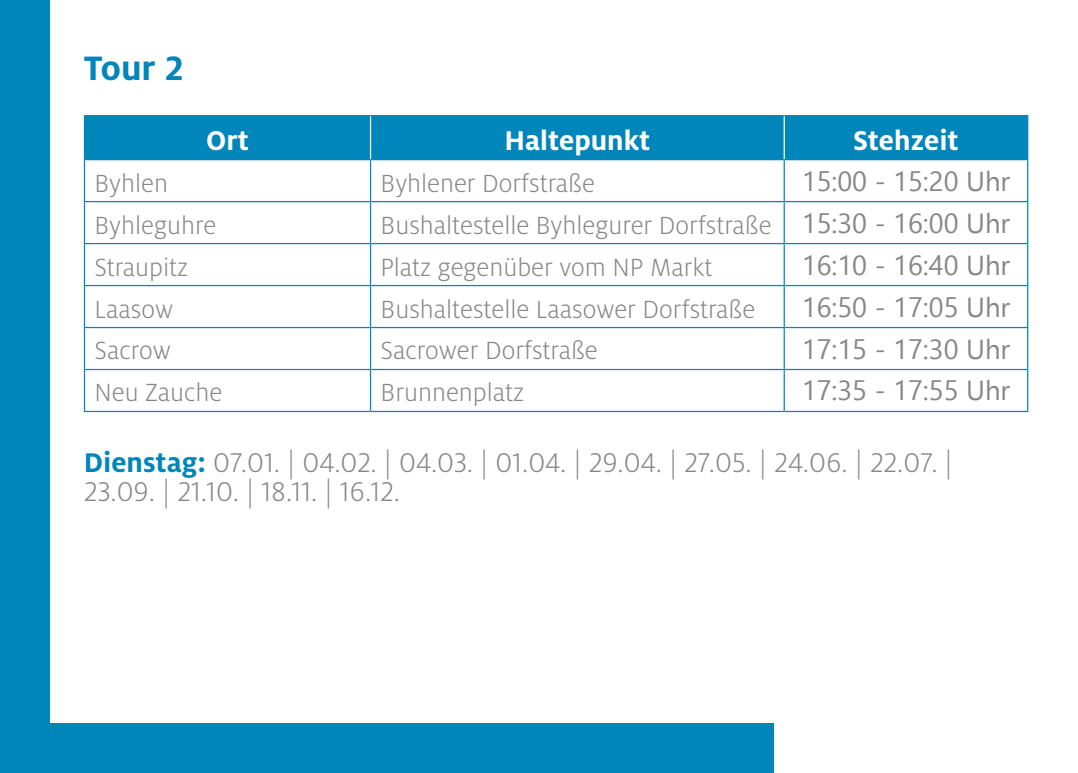
<style>
.page{position:relative;width:1078px;height:773px;background:#fff}
.page>*{position:absolute;margin:0;border:0;box-sizing:border-box;transform-origin:0 0}
.t1{font:700 37.5px "Milo Pro";color:#0086bb}
.t2{font:300 30px/29.5px "Milo Pro";color:#878787}
.t3{font:700 30px "Milo Pro";color:#fff}
.t4{font:300 27.5px "Milo Pro";color:#878787}
.t5{font:27.5px "Ebrima";color:#878787}
.s1{font-family:"Ebrima";font-weight:400}
.s2{font-weight:700;color:#0086bb}
</style>
<div class="page">
<div style="left:85px;top:116px;width:941px;height:43px;background:#0086bb"></div>
<svg style="left:85px;top:160px;width:941px;height:167px"></svg>
<svg style="left:85px;top:328px;width:941px;height:83px"></svg>
<hr style="left:84px;top:115px;width:286px;height:1px;background:#0086bb">
<hr style="left:84px;top:116px;width:1px;height:43px;background:#0086bb">
<hr style="left:370px;top:115px;width:414px;height:1px;background:#0086bb">
<hr style="left:784px;top:115px;width:244px;height:1px;background:#0086bb">
<hr style="left:1026px;top:116px;width:2px;height:43px;background:#0086bb">
<hr style="left:84px;top:159px;width:286px;height:1px;background:#0086bb">
<hr style="left:84px;top:160px;width:1px;height:41px;background:#0086bb">
<hr style="left:370px;top:159px;width:414px;height:1px;background:#0086bb">
<hr style="left:370px;top:160px;width:1px;height:41px;background:#0086bb">
<hr style="left:784px;top:159px;width:244px;height:1px;background:#0086bb">
<hr style="left:783px;top:160px;width:1px;height:41px;background:#0086bb">
<hr style="left:1026px;top:160px;width:2px;height:41px;background:#0086bb">
<hr style="left:84px;top:201px;width:286px;height:1px;background:#0086bb">
<hr style="left:84px;top:202px;width:1px;height:41px;background:#0086bb">
<hr style="left:370px;top:201px;width:414px;height:1px;background:#0086bb">
<hr style="left:370px;top:202px;width:1px;height:41px;background:#0086bb">
<hr style="left:784px;top:201px;width:244px;height:1px;background:#0086bb">
<hr style="left:783px;top:202px;width:1px;height:41px;background:#0086bb">
<hr style="left:1026px;top:202px;width:2px;height:41px;background:#0086bb">
<hr style="left:84px;top:243px;width:286px;height:1px;background:#0086bb">
<hr style="left:84px;top:244px;width:1px;height:41px;background:#0086bb">
<hr style="left:370px;top:243px;width:414px;height:1px;background:#0086bb">
<hr style="left:370px;top:244px;width:1px;height:41px;background:#0086bb">
<hr style="left:784px;top:243px;width:244px;height:1px;background:#0086bb">
<hr style="left:783px;top:244px;width:1px;height:41px;background:#0086bb">
<hr style="left:1026px;top:244px;width:2px;height:41px;background:#0086bb">
<hr style="left:84px;top:285px;width:286px;height:1px;background:#0086bb">
<hr style="left:84px;top:286px;width:1px;height:41px;background:#0086bb">
<hr style="left:370px;top:285px;width:414px;height:1px;background:#0086bb">
<hr style="left:370px;top:286px;width:1px;height:41px;background:#0086bb">
<hr style="left:784px;top:285px;width:244px;height:1px;background:#0086bb">
<hr style="left:783px;top:286px;width:1px;height:41px;background:#0086bb">
<hr style="left:1026px;top:286px;width:2px;height:41px;background:#0086bb">
<hr style="left:84px;top:327px;width:286px;height:1px;background:#0086bb">
<hr style="left:84px;top:328px;width:1px;height:41px;background:#0086bb">
<hr style="left:370px;top:327px;width:414px;height:1px;background:#0086bb">
<hr style="left:370px;top:328px;width:1px;height:41px;background:#0086bb">
<hr style="left:784px;top:327px;width:244px;height:1px;background:#0086bb">
<hr style="left:783px;top:328px;width:1px;height:41px;background:#0086bb">
<hr style="left:1026px;top:328px;width:2px;height:41px;background:#0086bb">
<hr style="left:84px;top:369px;width:286px;height:1px;background:#0086bb">
<hr style="left:84px;top:370px;width:1px;height:41px;background:#0086bb">
<hr style="left:370px;top:369px;width:414px;height:1px;background:#0086bb">
<hr style="left:370px;top:370px;width:1px;height:41px;background:#0086bb">
<hr style="left:784px;top:369px;width:244px;height:1px;background:#0086bb">
<hr style="left:783px;top:370px;width:1px;height:41px;background:#0086bb">
<hr style="left:1026px;top:370px;width:2px;height:41px;background:#0086bb">
<hr style="left:84px;top:411px;width:286px;height:1px;background:#0086bb">
<hr style="left:370px;top:411px;width:414px;height:1px;background:#0086bb">
<hr style="left:784px;top:411px;width:244px;height:1px;background:#0086bb">
<hr style="left:370px;top:116px;width:1px;height:43px;background:#fff">
<hr style="left:783px;top:116px;width:1px;height:43px;background:#fff">
<div style="left:0;top:0;width:50px;height:772px;background:#0086bb"></div>
<div style="left:0;top:723px;width:772px;height:49px;background:#0086bb"></div>
<h1 class="t1" style="left:84px;top:46px;width:101px">Tour 2</h1>
<p class="t3" style="left:206px;top:123px;width:44px">Ort</p>
<p class="t3" style="left:504px;top:123px;width:147px">Haltepunkt</p>
<p class="t3" style="left:853px;top:123px;width:107px">Stehzeit</p>
<p class="t4" style="left:94px;top:168px;width:75px">Byhlen</p>
<p class="t4" style="left:380px;top:168px;width:216px">Byhlener Dorfstraße</p>
<p class="t5" style="left:801px;top:160px;width:210px">15:00 - 15:20 Uhr</p>
<p class="t4" style="left:94px;top:210px;width:123px">Byhleguhre</p>
<p class="t4" style="left:380px;top:210px;width:631px">Bushaltestelle Byhlegurer Dorfstraße <span class="s1">15:30 - 16:00 Uhr</span></p>
<p class="t4" style="left:94px;top:252px;width:95px">Straupitz</p>
<p class="t4" style="left:380px;top:252px;width:333px">Platz gegenüber vom NP Markt</p>
<p class="t5" style="left:801px;top:244px;width:210px">16:10 - 16:40 Uhr</p>
<p class="t4" style="left:94px;top:294px;width:80px">Laasow</p>
<p class="t4" style="left:380px;top:294px;width:376px">Bushaltestelle Laasower Dorfstraße</p>
<p class="t5" style="left:801px;top:286px;width:210px">16:50 - 17:05 Uhr</p>
<p class="t4" style="left:94px;top:336px;width:78px">Sacrow</p>
<p class="t4" style="left:380px;top:336px;width:218px">Sacrower Dorfstraße</p>
<p class="t5" style="left:801px;top:328px;width:210px">17:15 - 17:30 Uhr</p>
<p class="t4" style="left:94px;top:377px;width:129px">Neu Zauche</p>
<p class="t4" style="left:380px;top:377px;width:145px">Brunnenplatz</p>
<p class="t5" style="left:801px;top:370px;width:210px">17:35 - 17:55 Uhr</p>
<p class="t2" style="left:84px;top:447px;width:870px"><span class="s2">Dienstag:</span> 07.01. | 04.02. | 04.03. | 01.04. | 29.04. | 27.05. | 24.06. | 22.07. |<br>23.09. | 21.10. | 18.11. | 16.12.</p>
</div>
